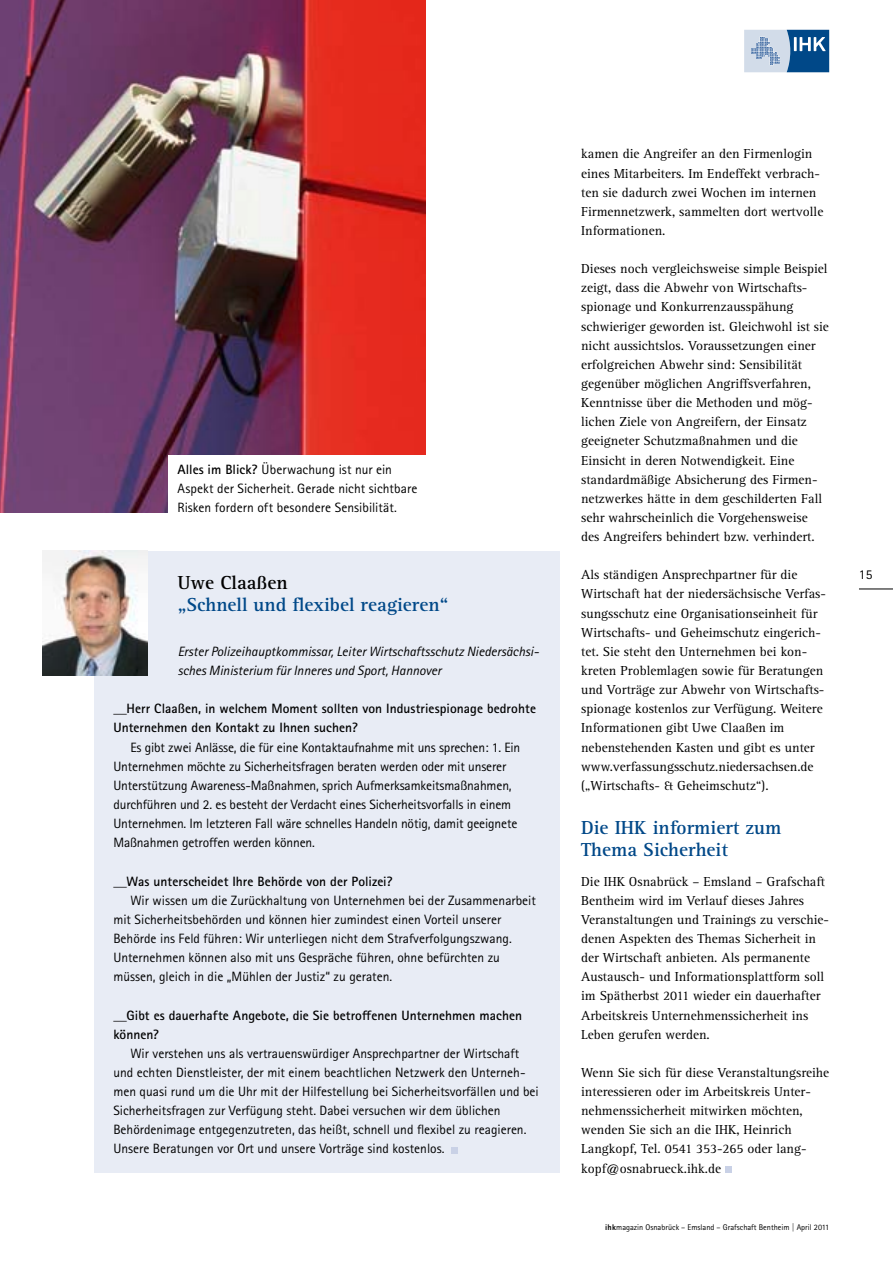
<style>
.page{position:relative;width:893px;height:1263px;background:#fff}
.page>*{position:absolute;margin:0;border:0;box-sizing:border-box;transform-origin:0 0}
.t1{font:700 19.5px/22.5px "Rotis Serif Std";color:#004888}
.t2{font:13.5px/19.2px "Rotis Serif Std";color:#000}
.t3{font:13.5px/19.2px "Rotis Sans Serif Std";color:#000}
.t4{font:700 13.5px "Rotis Sans Serif Pro";letter-spacing:.005em;color:#000}
.t5{font:italic 13.5px/19.2px "Rotis Sans Serif Std";color:#000}
.t6{font:8.25px "Rotis Sans Serif Std";color:#000}
.s1{font-family:"Rotis Sans Serif Pro";font-weight:700}
.s2{color:#000}
.s3{font-family:"Rotis Serif Std"}
.s4{font-weight:800}
</style>
<div class="page">
<hr style="left:859px;top:589px;width:34px;height:1px;background:#000">
<svg style="left:744px;top:30px;width:85px;height:42px;background:#769bbe"></svg>
<img style="left:0;top:0;width:425px;height:512px">
<div style="left:94px;top:551px;width:466px;height:621px;background:#e8ecf5"></div>
<svg style="left:452px;top:1147px;width:6px;height:6px"></svg>
<img style="left:43px;top:551px;width:105px;height:124px">
<svg style="left:725px;top:1166px;width:6px;height:6px"></svg>
<div style="left:168px;top:455px;width:266px;height:66px;background:#fff"></div>
<p class="t3" style="left:177px;top:460px;width:242px"><span class="s1">Alles im Blick?</span> Überwachung ist nur ein<br>Aspekt der Sicherheit. Gerade nicht sichtbare<br>Risken fordern oft besondere Sensibilität.</p>
<p class="t1" style="left:178px;top:572px;width:272px"><span class="s2">Uwe Claaßen<br></span>„Schnell und flexibel reagieren“</p>
<p class="t5" style="left:178px;top:642px;width:363px">Erster Polizeihauptkommissar, Leiter Wirtschaftsschutz Niedersächsi&shy;sches Ministerium für Inneres und Sport, Hannover</p>
<p class="t4" style="left:113px;top:700px;width:424px"><span class="s3">__</span>Herr Claaßen, in welchem Moment sollten von Industriespionage bedrohte</p>
<p class="t4" style="left:113px;top:719px;width:246px">Unternehmen den Kontakt zu Ihnen suchen?</p>
<p class="t3" style="left:130px;top:737px;width:391px">Es gibt zwei Anlässe, die für eine Kontaktaufnahme mit uns sprechen: 1. Ein</p>
<p class="t3" style="left:113px;top:756px;width:394px">Unternehmen möchte zu Sicherheitsfragen beraten werden oder mit unserer</p>
<p class="t3" style="left:113px;top:776px;width:400px">Unterstützung Awareness-Maßnahmen, sprich Aufmerksamkeitsmaßnahmen,</p>
<p class="t3" style="left:113px;top:795px;width:399px">durchführen und 2. es besteht der Verdacht eines Sicherheitsvorfalls in einem</p>
<p class="t3" style="left:113px;top:814px;width:405px">Unternehmen. Im letzteren Fall wäre schnelles Handeln nötig, damit geeignete</p>
<p class="t3" style="left:113px;top:833px;width:203px">Maßnahmen getroffen werden können.</p>
<p class="t4" style="left:113px;top:872px;width:281px"><span class="s3">__</span>Was unterscheidet Ihre Behörde von der Polizei?</p>
<p class="t3" style="left:130px;top:890px;width:407px">Wir wissen um die Zurückhaltung von Unternehmen bei der Zusammenarbeit</p>
<p class="t3" style="left:113px;top:909px;width:389px">mit Sicherheitsbehörden und können hier zumindest einen Vorteil unserer</p>
<p class="t3" style="left:113px;top:929px;width:400px">Behörde ins Feld führen: Wir unterliegen nicht dem Strafverfolgungszwang.</p>
<p class="t3" style="left:113px;top:948px;width:388px">Unternehmen können also mit uns Gespräche führen, ohne befürchten zu</p>
<p class="t3" style="left:113px;top:967px;width:280px">müssen, gleich in die „Mühlen der Justiz“ zu geraten.</p>
<p class="t4" style="left:113px;top:1006px;width:410px"><span class="s3">__</span>Gibt es dauerhafte Angebote, die Sie betroffenen Unternehmen machen</p>
<p class="t4" style="left:113px;top:1025px;width:47px">können?</p>
<p class="t3" style="left:130px;top:1043px;width:390px">Wir verstehen uns als vertrauenswürdiger Ansprechpartner der Wirtschaft</p>
<p class="t3" style="left:113px;top:1062px;width:414px">und echten Dienstleister, der mit einem beachtlichen Netzwerk den Unterneh-</p>
<p class="t3" style="left:113px;top:1082px;width:427px">men quasi rund um die Uhr mit der Hilfestellung bei Sicherheitsvorfällen und bei</p>
<p class="t3" style="left:113px;top:1101px;width:389px">Sicherheitsfragen zur Verfügung steht. Dabei versuchen wir dem üblichen</p>
<p class="t3" style="left:113px;top:1120px;width:415px">Behördenimage entgegenzutreten, das heißt, schnell und flexibel zu reagieren.</p>
<p class="t3" style="left:113px;top:1139px;width:333px">Unsere Beratungen vor Ort und unsere Vorträge sind kostenlos.</p>
<p class="t2" style="left:581px;top:145px;width:244px">kamen die Angreifer an den Firmenlogin eines Mitarbeiters. Im Endeffekt verbrach&shy;ten sie dadurch zwei Wochen im internen Firmennetzwerk, sammelten dort wertvolle Informationen.</p>
<p class="t2" style="left:581px;top:259px;width:249px">Dieses noch vergleichsweise simple Beispiel zeigt, dass die Abwehr von Wirtschafts&shy;spionage und Konkurrenzausspähung schwieriger geworden ist. Gleichwohl ist sie nicht aussichtslos. Voraussetzungen einer erfolgreichen Abwehr sind: Sensibilität gegenüber möglichen Angriffsverfahren, Kenntnisse über die Methoden und mög&shy;lichen Ziele von Angreifern, der Einsatz geeigneter Schutzmaßnahmen und die Einsicht in deren Notwendigkeit. Eine standardmäßige Absicherung des Firmen&shy;netzwerkes hätte in dem geschilderten Fall sehr wahrscheinlich die Vorgehensweise des Angreifers behindert bzw. verhindert.</p>
<p class="t2" style="left:581px;top:566px;width:246px">Als ständigen Ansprechpartner für die Wirtschaft hat der niedersächsische Verfas&shy;sungsschutz eine Organisationseinheit für Wirtschafts- und Geheimschutz eingerich&shy;tet. Sie steht den Unternehmen bei kon&shy;kreten Problemlagen sowie für Beratungen und Vorträge zur Abwehr von Wirtschafts&shy;spionage kostenlos zur Verfügung. Weitere Informationen gibt Uwe Claaßen im nebenstehenden Kasten und gibt es unter www.verfassungsschutz.niedersachsen.de („Wirtschafts- &amp; Geheimschutz“).</p>
<p class="t1" style="left:581px;top:816px;width:202px">Die IHK informiert zum<br>Thema Sicherheit</p>
<p class="t2" style="left:581px;top:872px;width:249px">Die IHK Osnabrück – Emsland – Grafschaft Bentheim wird im Verlauf dieses Jahres Veranstaltungen und Trainings zu verschie&shy;denen Aspekten des Themas Sicherheit in der Wirtschaft anbieten. Als permanente Austausch- und Informationsplattform soll im Spätherbst 2011 wieder ein dauerhafter Arbeitskreis Unternehmenssicherheit ins Leben gerufen werden.</p>
<p class="t2" style="left:581px;top:1063px;width:250px">Wenn Sie sich für diese Veranstaltungsreihe interessieren oder im Arbeitskreis Unter&shy;nehmenssicherheit mitwirken möchten, wenden Sie sich an die IHK, Heinrich Langkopf, Tel. 0541 353-265 oder lang&shy;kopf@osnabrueck.ihk.de</p>
<p class="t6" style="left:605px;top:1222px;width:225px"><span class="s4">ihk</span>magazin Osnabrück – Emsland – Grafschaft Bentheim | April 2011</p>
<p class="t3" style="left:859px;top:565px;width:15px">15</p>
</div>
